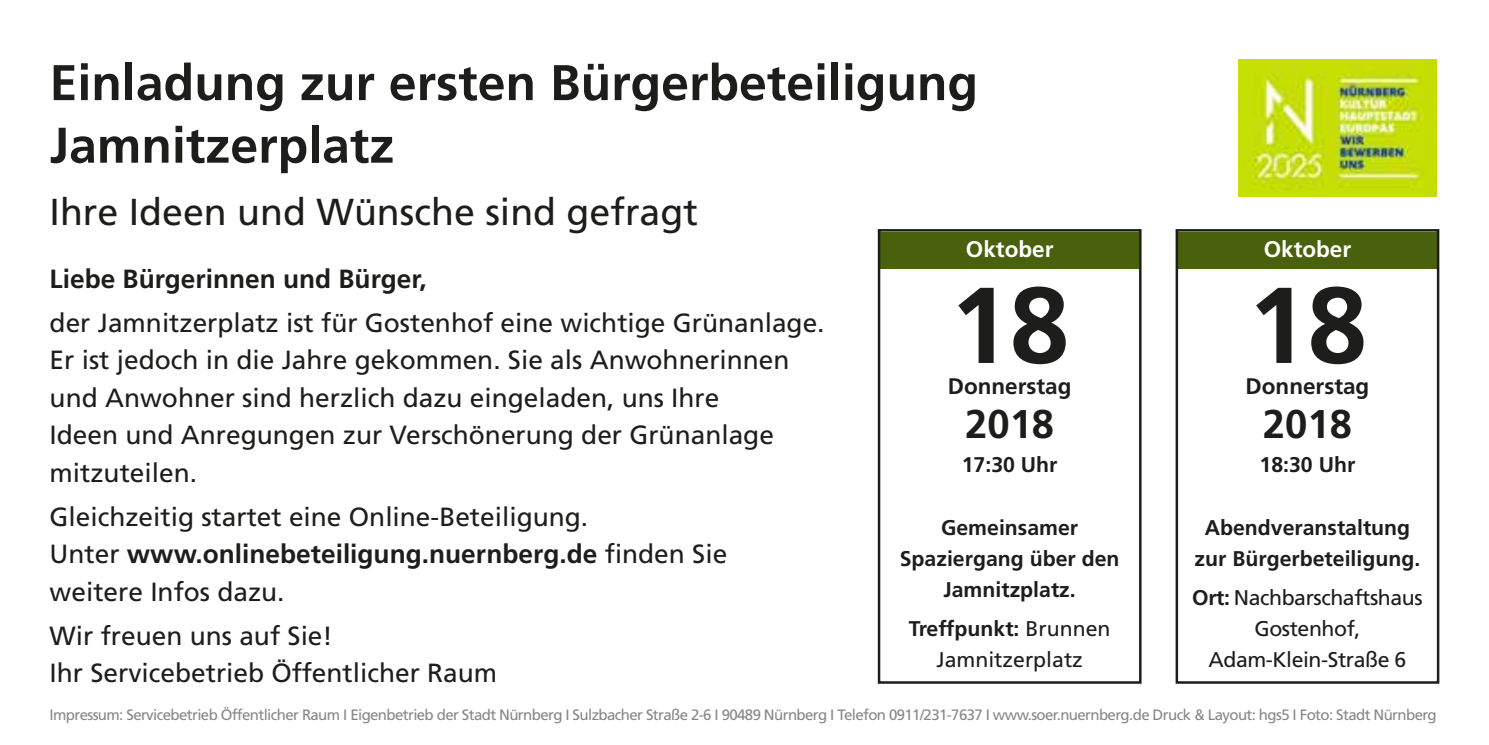
<style>
.page{position:relative;width:1489px;height:745px;background:#fff}
.page>*{position:absolute;margin:0;border:0;box-sizing:border-box;transform-origin:0 0}
.t1{font:700 107.5px "Frutiger";color:#1d1d1b}
.t2{font:700 50px/62.5px "Frutiger";color:#1d1d1b}
.t3{font:700 40px "Frutiger";color:#1d1d1b}
.t4{font:37.5px "Frutiger";color:#1d1d1b}
.t5{font:26.25px/37.5px "Frutiger";color:#1d1d1b}
.t6{font:700 26.25px "Frutiger";color:#1d1d1b}
.t7{font:700 22.5px "Frutiger";color:#1d1d1b}
.t8{font:700 22.5px "Frutiger";color:#fff}
.t9{font:700 21.25px/31.2px "Frutiger";color:#1d1d1b;text-align:center}
.t10{font:21.25px/31.2px "Frutiger";letter-spacing:-.02em;color:#1d1d1b;text-align:center}
.t11{font:21.25px/31.2px "Frutiger";color:#1d1d1b;text-align:center}
.t12{font:15px "Frutiger";letter-spacing:-.04em;color:#878787}
.s1{font-weight:700}
</style>
<div class="page">
<img style="left:1238px;top:60px;width:198px;height:136px">
<div style="left:880px;top:232px;width:258px;height:36px;background:#49610d"></div>
<div style="left:877px;top:229px;width:264px;height:454px;border:2px solid #1d1d1b"></div>
<div style="left:1177px;top:232px;width:259px;height:36px;background:#49610d"></div>
<div style="left:1175px;top:229px;width:264px;height:454px;border:2px solid #1d1d1b"></div>
<h2 class="t2" style="left:50px;top:51px;width:929px">Einladung zur ersten Bürgerbeteiligung<br>Jamnitzerplatz</h2>
<h3 class="t4" style="left:50px;top:190px;width:650px">Ihre Ideen und Wünsche sind gefragt</h3>
<p class="t6" style="left:50px;top:263px;width:378px">Liebe Bürgerinnen und Bürger,</p>
<p class="t5" style="left:50px;top:303px;width:776px">der Jamnitzerplatz ist für Gostenhof eine wichtige Grünanlage.<br>Er ist jedoch in die Jahre gekommen. Sie als Anwohnerinnen und Anwohner sind herzlich dazu eingeladen, uns Ihre<br>Ideen und Anregungen zur Verschönerung der Grünanlage mitzuteilen.</p>
<p class="t5" style="left:50px;top:497px;width:679px">Gleichzeitig startet eine Online-Beteiligung.<br>Unter <span class="s1">www.onlinebeteiligung.nuernberg.de</span> finden Sie weitere Infos dazu.</p>
<p class="t5" style="left:50px;top:616px;width:449px">Wir freuen uns auf Sie!<br>Ihr Servicebetrieb Öffentlicher Raum</p>
<p class="t8" style="left:965px;top:235px;width:89px">Oktober</p>
<h1 class="t1" style="left:949px;top:262px;width:121px">18</h1>
<p class="t7" style="left:947px;top:373px;width:125px">Donnerstag</p>
<h3 class="t3" style="left:965px;top:400px;width:90px">2018</h3>
<p class="t9" style="left:961px;top:448px;width:97px">17:30 Uhr</p>
<p class="t9" style="left:899px;top:511px;width:221px">Gemeinsamer<br>Spaziergang über den<br>Jamnitzplatz.</p>
<p class="t11" style="left:908px;top:612px;width:203px"><span class="s1">Treffpunkt:</span> Brunnen<br>Jamnitzerplatz</p>
<p class="t8" style="left:1263px;top:235px;width:89px">Oktober</p>
<h1 class="t1" style="left:1247px;top:262px;width:121px">18</h1>
<p class="t7" style="left:1245px;top:373px;width:125px">Donnerstag</p>
<h3 class="t3" style="left:1262px;top:400px;width:90px">2018</h3>
<p class="t9" style="left:1259px;top:448px;width:97px">18:30 Uhr</p>
<p class="t9" style="left:1194px;top:511px;width:227px">Abendveranstaltung zur Bürgerbeteiligung.</p>
<p class="t10" style="left:1192px;top:581px;width:232px"><span class="s1">Ort:</span> Nachbarschaftshaus<br>Gostenhof,<br>Adam-Klein-Straße 6</p>
<p class="t12" style="left:50px;top:705px;width:1388px">Impressum: Servicebetrieb Öffentlicher Raum I Eigenbetrieb der Stadt Nürnberg I Sulzbacher Straße 2-6 I 90489 Nürnberg I Telefon 0911/231-7637 I www.soer.nuernberg.de Druck &amp; Layout: hgs5 I Foto: Stadt Nürnberg</p>
</div>
